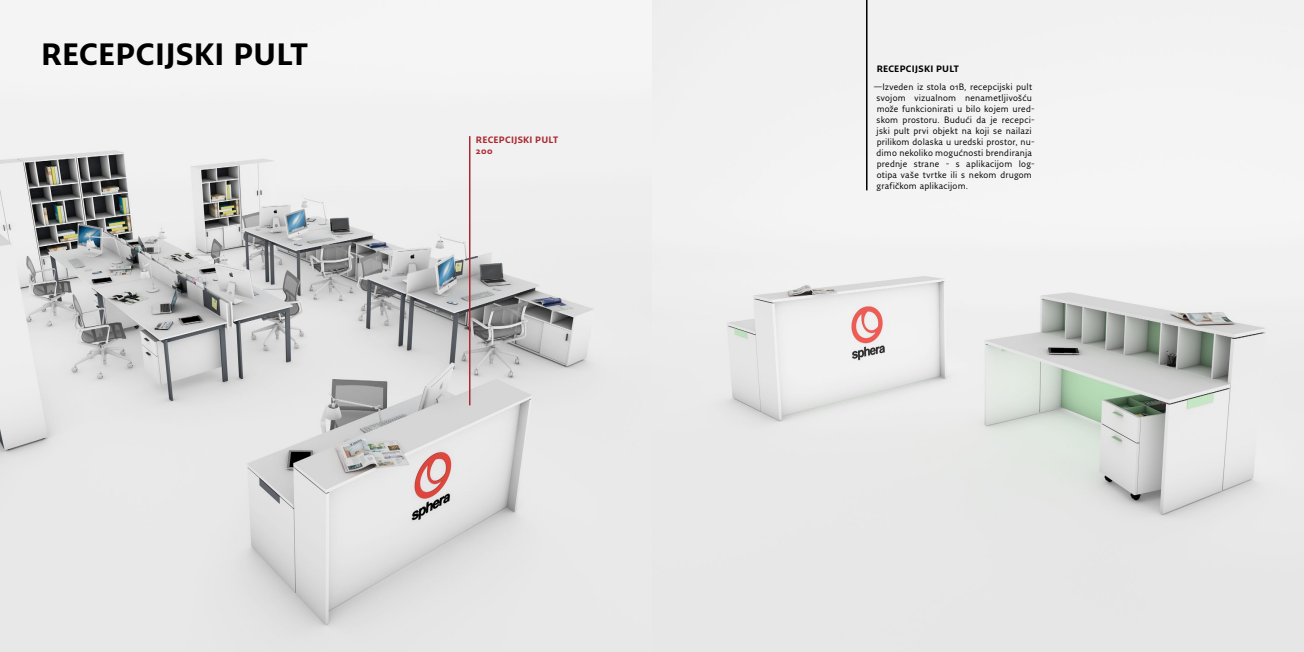
<style>
.page{position:relative;width:1304px;height:652px;background:#fff}
.page>*{position:absolute;margin:0;border:0;box-sizing:border-box;transform-origin:0 0}
.t1{font:700 30px "Fresco Sans";letter-spacing:.01em;color:#000}
.t2{font:9px/11px "Fresco Sans";letter-spacing:.025em;color:#000}
.t3{font:700 9px/11px "Fresco Sans";letter-spacing:.03em;color:#ab2930}
.t4{font:700 9px "Fresco Sans";letter-spacing:.025em;color:#000}
</style>
<div class="page">
<img style="left:0;top:0;width:1304px;height:652px">
<hr style="left:866px;top:0;width:1px;height:190px;background:#000">
<hr style="left:469px;top:136px;width:1px;height:269px;background:#ab2930">
<h1 class="t1" style="left:41px;top:36px;width:268px">RECEPCIJSKI PULT</h1>
<p class="t3" style="left:476px;top:134px;width:84px">RECEPCIJSKI PULT<br>200</p>
<p class="t4" style="left:877px;top:63px;width:84px">RECEPCIJSKI PULT</p>
<p class="t2" style="left:876px;top:81px;width:160px;text-indent:-3px">—Izveden iz stola 01B, recepcijski pult svojom vizualnom nenametljivošću može funkcionirati u bilo kojem ured&shy;skom prostoru. Budući da je recepci&shy;jski pult prvi objekt na koji se nailazi prilikom dolaska u uredski prostor, nu&shy;dimo nekoliko mogućnosti brendiranja prednje strane - s aplikacijom log&shy;otipa vaše tvrtke ili s nekom drugom grafičkom aplikacijom.</p>
</div>
